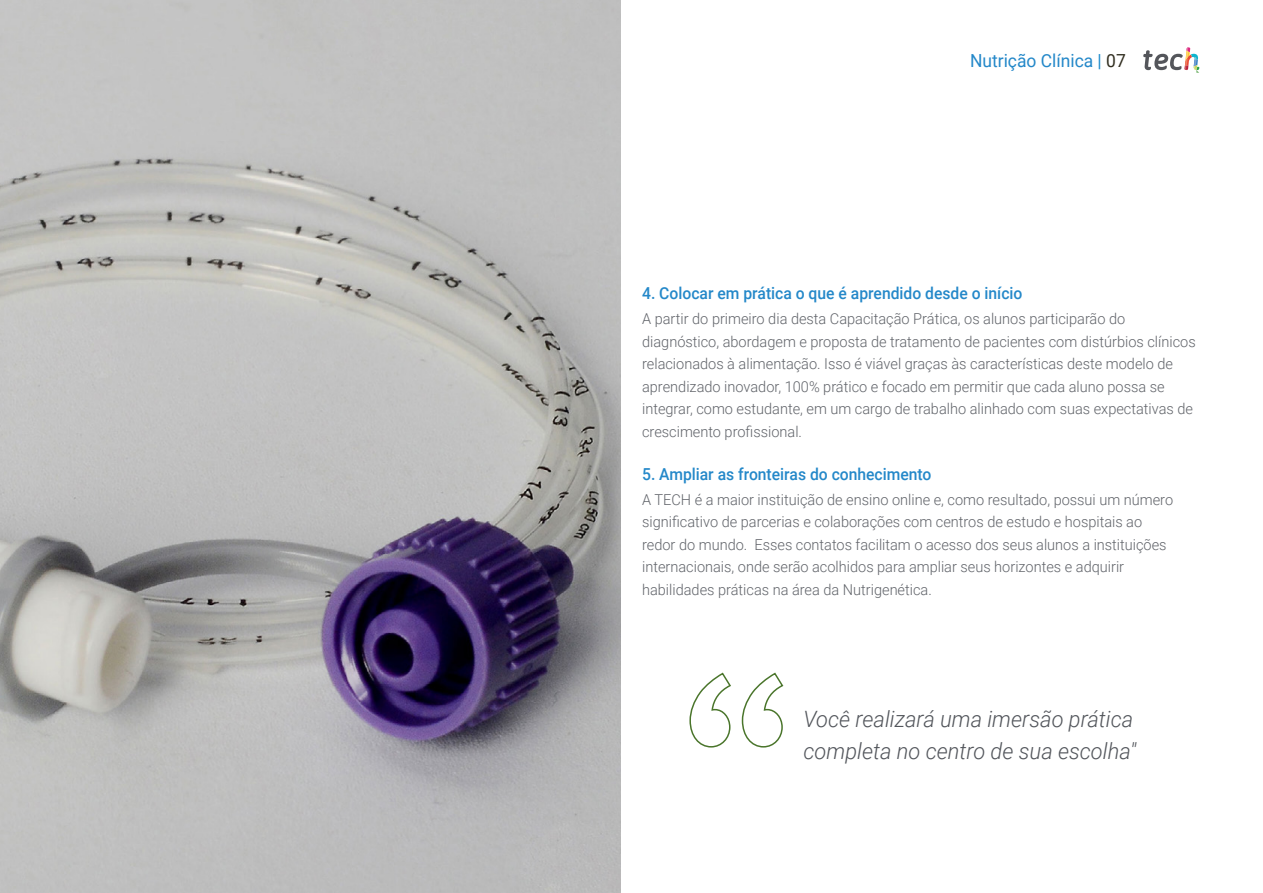
<style>
.page{position:relative;width:1263px;height:893px;background:#fff}
.page>*{position:absolute;margin:0;border:0;box-sizing:border-box;transform-origin:0 0}
.t1{font:italic 300 22.5px/31.5px "Roboto";color:#52555b}
.t2{font:18px "Roboto";color:#2488c9}
.t3{font:500 16.5px "Roboto";color:#2488c9;scale:.95 1}
.t4{font:300 15px/22.5px "Roboto";color:#61646a}
.s1{color:#1989cb}
.s2{color:#312e20}
</style>
<div class="page">
<svg style="left:1143px;top:47px;width:56px;height:26px"></svg>
<svg style="left:689px;top:672px;width:95px;height:76px"></svg>
<img style="left:0;top:0;width:621px;height:893px">
<p class="t2" style="left:970px;top:48px;width:157px">Nutrição Clínica <span class="s1">|</span> <span class="s2">07</span></p>
<p class="t3" style="left:642px;top:282px;width:402px">4. Colocar em prática o que é aprendido desde o início</p>
<p class="t4" style="left:642px;top:307px;width:555px">A partir do primeiro dia desta Capacitação Prática, os alunos participarão do diagnóstico, abordagem e proposta de tratamento de pacientes com distúrbios clínicos relacionados à alimentação. Isso é viável graças às características deste modelo de aprendizado inovador, 100% prático e focado em permitir que cada aluno possa se integrar, como estudante, em um cargo de trabalho alinhado com suas expectativas de crescimento profissional.</p>
<p class="t3" style="left:642px;top:463px;width:306px">5. Ampliar as fronteiras do conhecimento</p>
<p class="t4" style="left:642px;top:488px;width:532px">A TECH é a maior instituição de ensino online e, como resultado, possui um número significativo de parcerias e colaborações com centros de estudo e hospitais ao redor do mundo. Esses contatos facilitam o acesso dos seus alunos a instituições internacionais, onde serão acolhidos para ampliar seus horizontes e adquirir habilidades práticas na área da Nutrigenética.</p>
<h1 class="t1" style="left:804px;top:702px;width:334px">Você realizará uma imersão prática completa no centro de sua escolha"</h1>
</div>
